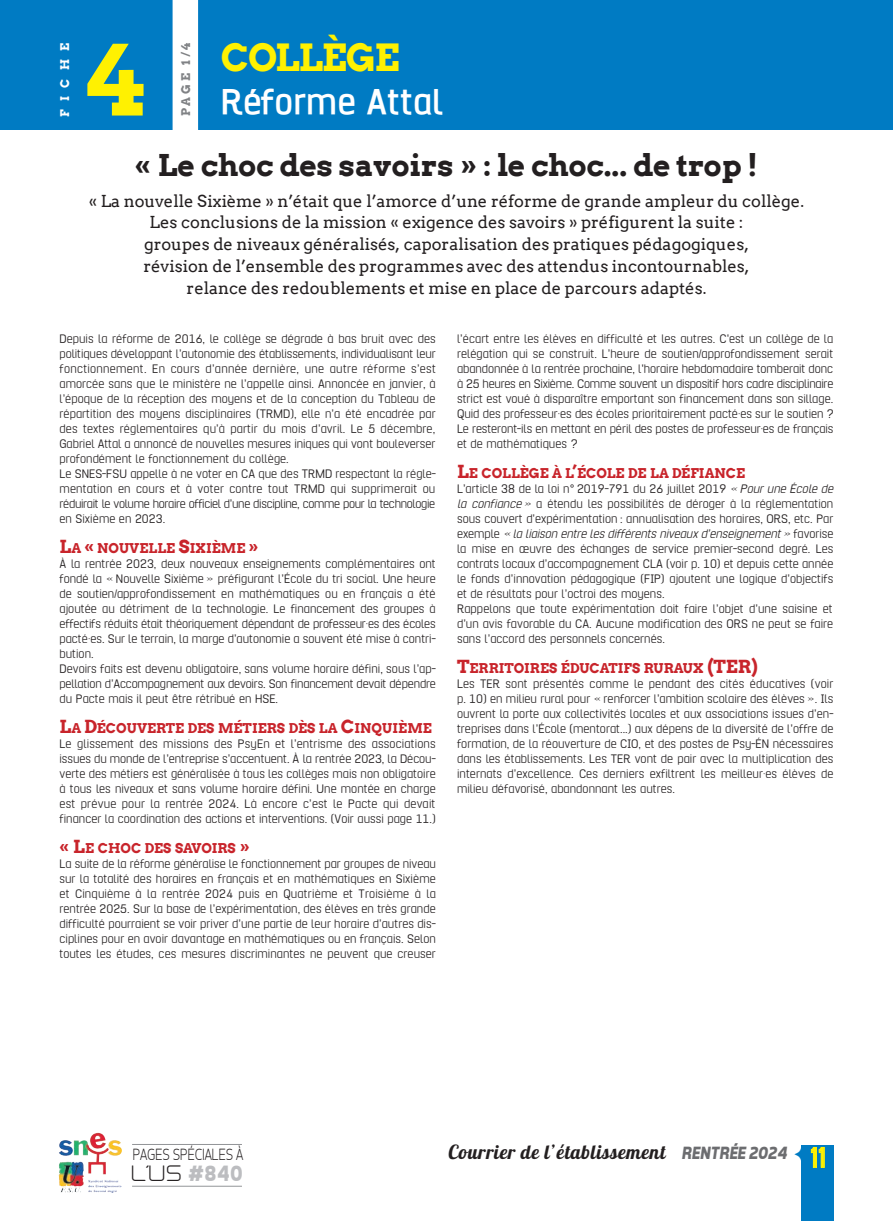
<style>
.page{position:relative;width:893px;height:1221px;background:#fff}
.page>*{position:absolute;margin:0;border:0;box-sizing:border-box;transform-origin:0 0}
.t1{font:700 96.9px "Arvo";color:#fff101}
.t2{font:700 40.5px "Hurufo&Numero";color:#fff}
.t3{font:700 37.5px "Arvo";letter-spacing:-.035em;color:#fff101}
.t4{font:700 30px "Arvo";color:#231f20}
.t5{font:19.5px "Lobster 1.4";letter-spacing:.03em;color:#231f20}
.t6{font:19.5px "Neogrey";color:#231f20}
.t7{font:16.5px/21.8px "Arvo";color:#231f20;text-align:center}
.t8{font:300 16.5px "Tepeno Sans";color:#231f20;scale:.88 1}
.t9{font:100 14.25px/15px "Hurufo&Numero";color:#231f20;text-align:justify}
.t10{font:700 13.5px "Arvo";color:#c8242b}
.t11{font:700 12px "Arvo";color:#808285}
.t12{font:700 12px "Arvo";letter-spacing:.695em;color:#fff}
.s1{font-size:18px}
.s2{font-style:italic}
.s3{font-family:"Tepeno Sans";font-weight:700;font-size:22.5px;color:#bcbdc0}
.s4{font-family:"Tepeno Sans";font-weight:700;font-style:italic;font-size:18px;color:#6c6d70}
.s5{color:#007bc3}
.s6{font-family:"Lastwaerkbold";font-size:28.5px;color:#fff101}
</style>
<div class="page">
<div style="left:801px;top:1144px;width:32px;height:76px;background:#007bc3"></div>
<svg style="left:811px;top:1147px;width:14px;height:20px"></svg>
<hr style="left:132px;top:1143px;width:110px;height:1px;background:#939598">
<img style="left:59px;top:1132px;width:63px;height:42px">
<hr style="left:132px;top:1185px;width:110px;height:1px;background:#939598">
<div style="left:0;top:0;width:893px;height:130px;background:#007bc3"></div>
<div style="left:173px;top:0;width:25px;height:133px;background:#fff"></div>
<p class="t12" style="left:58px;top:117px;width:76px;rotate:-90deg">FICHE</p>
<p class="t11" style="left:179px;top:116px;width:74px;rotate:-90deg">PAGE 1/4</p>
<h3 class="t3" style="left:221px;top:36px;width:180px">COLLÈGE</h3>
<h1 class="t1" style="left:87px;top:25px;width:60px">4</h1>
<h2 class="t2" style="left:221px;top:84px;width:223px">Réforme Attal</h2>
<h3 class="t4" style="left:135px;top:148px;width:625px">« Le choc des savoirs » : le choc... de trop !</h3>
<p class="t7" style="left:89px;top:190px;width:717px">« La nouvelle Sixième » n’était que l’amorce d’une réforme de grande ampleur du collège.<br>Les conclusions de la mission « exigence des savoirs » préfigurent la suite :<br>groupes de niveaux généralisés, caporalisation des pratiques pédagogiques,<br>révision de l’ensemble des programmes avec des attendus incontournables,<br>relance des redoublements et mise en place de parcours adaptés.</p>
<p class="t9" style="left:60px;top:331px;width:378px;text-align:left">Depuis la réforme de 2016, le collège se dégrade à bas bruit avec des politiques développant l’autonomie des établissements, individualisant leur fonctionnement. En cours d’année dernière, une autre réforme s’est amorcée sans que le ministère ne l’appelle ainsi. Annoncée en janvier, à l’époque de la réception des moyens et de la conception du Tableau de répartition des moyens disciplinaires (TRMD), elle n’a été encadrée par des textes réglementaires qu’à partir du mois d’avril. Le 5 décembre, Gabriel Attal a annoncé de nouvelles mesures iniques qui vont bouleverser profondément le fonctionnement du collège.<br>Le SNES-FSU appelle à ne voter en CA que des TRMD respectant la régle&shy;mentation en cours et à voter contre tout TRMD qui supprimerait ou réduirait le volume horaire officiel d’une discipline, comme pour la technologie en Sixième en 2023.</p>
<p class="t10" style="left:60px;top:540px;width:201px"><span class="s1">L</span>A <span class="s1">«</span> NOUVELLE <span class="s1">S</span>IXIÈME <span class="s1">»</span></p>
<p class="t9" style="left:60px;top:556px;width:378px;text-align:left">À la rentrée 2023, deux nouveaux enseignements complémentaires ont fondé la « Nouvelle Sixième » préfigurant l’École du tri social. Une heure de soutien/approfondissement en mathématiques ou en français a été ajoutée au détriment de la technologie. Le financement des groupes à effectifs réduits était théoriquement dépendant de professeur·es des écoles pacté·es. Sur le terrain, la marge d’autonomie a souvent été mise à contri&shy;bution.<br>Devoirs faits est devenu obligatoire, sans volume horaire défini, sous l’ap&shy;pellation d’Accompagnement aux devoirs. Son financement devait dépendre du Pacte mais il peut être rétribué en HSE.</p>
<p class="t10" style="left:60px;top:720px;width:374px"><span class="s1">L</span>A <span class="s1">D</span>ÉCOUVERTE DES MÉTIERS DÈS LA <span class="s1">C</span>INQUIÈME</p>
<p class="t9" style="left:60px;top:736px;width:378px">Le glissement des missions des PsyEn et l’entrisme des associations issues du monde de l’entreprise s’accentuent. À la rentrée 2023, la Décou&shy;verte des métiers est généralisée à tous les collèges mais non obligatoire à tous les niveaux et sans volume horaire défini. Une montée en charge est prévue pour la rentrée 2024. Là encore c’est le Pacte qui devait financer la coordination des actions et interventions. (Voir aussi page 11.)</p>
<p class="t10" style="left:60px;top:840px;width:192px"><span class="s1">« L</span>E CHOC DES SAVOIRS <span class="s1">»</span></p>
<p class="t9" style="left:60px;top:856px;width:378px">La suite de la réforme généralise le fonctionnement par groupes de niveau sur la totalité des horaires en français et en mathématiques en Sixième et Cinquième à la rentrée 2024 puis en Quatrième et Troisième à la rentrée 2025. Sur la base de l’expérimentation, des élèves en très grande difficulté pourraient se voir priver d’une partie de leur horaire d’autres dis&shy;ciplines pour en avoir davantage en mathématiques ou en français. Selon toutes les études, ces mesures discriminantes ne peuvent que creuser</p>
<p class="t9" style="left:457px;top:331px;width:378px">l’écart entre les élèves en difficulté et les autres. C'est un collège de la relégation qui se construit. L’heure de soutien/approfondissement serait abandonnée à la rentrée prochaine, l'horaire hebdomadaire tomberait donc à 25 heures en Sixième. Comme souvent un dispositif hors cadre disciplinaire strict est voué à disparaître emportant son financement dans son sillage.<br>Quid des professeur·es des écoles prioritairement pacté·es sur le soutien ?<br>Le resteront-ils en mettant en péril des postes de professeur·es de français et de mathématiques ?</p>
<p class="t10" style="left:457px;top:465px;width:290px"><span class="s1">L</span>E COLLÈGE À L<span class="s1">’</span>ÉCOLE DE LA DÉFIANCE</p>
<p class="t9" style="left:457px;top:481px;width:378px;text-align:left">L’article 38 de la loi n° 2019-791 du 26 juillet 2019 <span class="s2">« Pour une École de la confiance »</span> a étendu les possibilités de déroger à la réglementation sous couvert d’expérimentation : annualisation des horaires, ORS, etc. Par exemple <span class="s2">« la liaison entre les différents niveaux d’enseignement »</span> favorise la mise en œuvre des échanges de service premier-second degré. Les contrats locaux d’accompagnement CLA (voir p. 10) et depuis cette année le fonds d’innovation pédagogique (FIP) ajoutent une logique d’objectifs et de résultats pour l’octroi des moyens.<br>Rappelons que toute expérimentation doit faire l’objet d’une saisine et d’un avis favorable du CA. Aucune modification des ORS ne peut se faire sans l’accord des personnels concernés.</p>
<p class="t10" style="left:457px;top:660px;width:302px"><span class="s1">T</span>ERRITOIRES ÉDUCATIFS RURAUX <span class="s1">(TER)</span></p>
<p class="t9" style="left:457px;top:676px;width:378px">Les TER sont présentés comme le pendant des cités éducatives (voir p. 10) en milieu rural pour « renforcer l’ambition scolaire des élèves ». Ils ouvrent la porte aux collectivités locales et aux associations issues d’en&shy;treprises dans l’École (mentorat...) aux dépens de la diversité de l’offre de formation, de la réouverture de CIO, et des postes de Psy-ÉN nécessaires dans les établissements. Les TER vont de pair avec la multiplication des internats d’excellence. Ces derniers exfiltrent les meilleur·es élèves de milieu défavorisé, abandonnant les autres.</p>
<p class="t8" style="left:132px;top:1144px;width:127px">PAGES SPÉCIALES À</p>
<h3 class="t6" style="left:132px;top:1161px;width:111px">L’US <span class="s3">#840</span></h3>
<h3 class="t5" style="left:449px;top:1140px;width:379px">Courrier de l’établissement <span class="s4">RENTRÉE 2024</span> <span class="s5">✦</span><span class="s6">11</span></h3>
</div>
